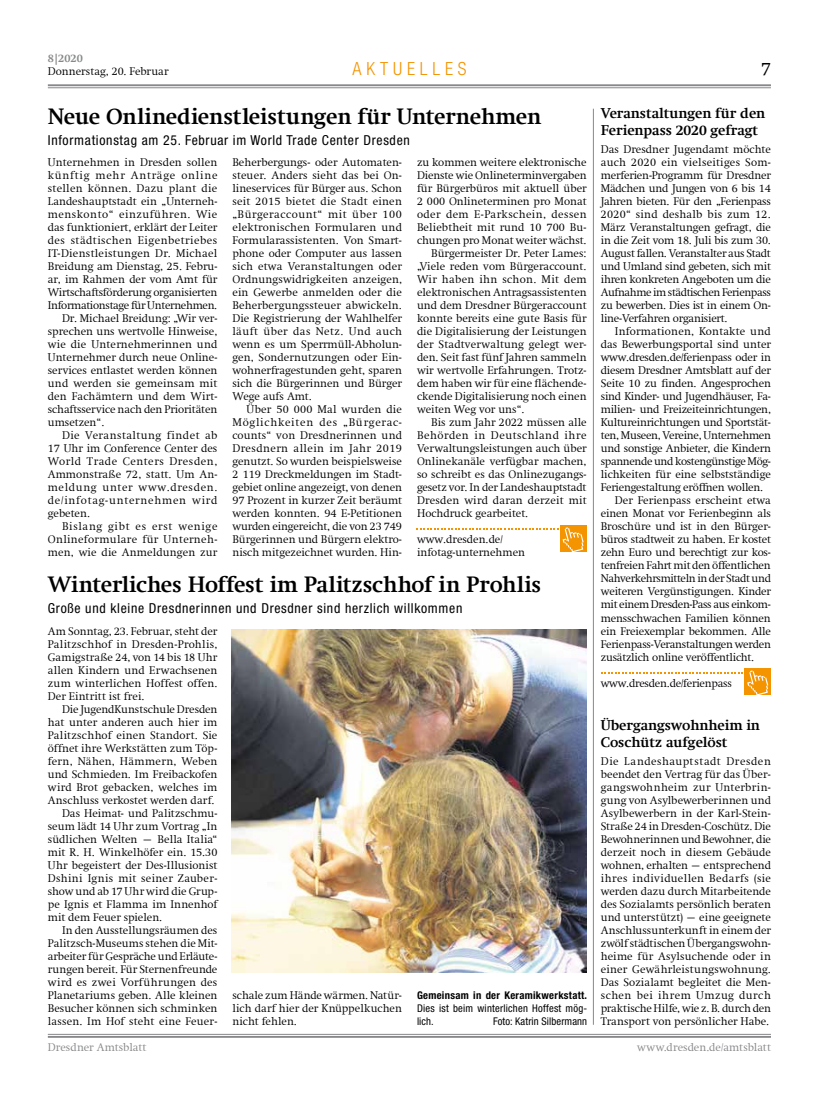
<style>
.page{position:relative;width:833px;height:1117px;background:#fff}
.page>*{position:absolute;margin:0;border:0;box-sizing:border-box;transform-origin:0 0}
.Über-3spaltig{font:700 22.5px "Swift Com";letter-spacing:-.005em;color:#000}
.t1{font:300 18.75px "Swift Com";color:#000}
.t2{font:300 condensed 18.12px "Helvetica Neue";letter-spacing:.265em;color:#f39400}
.Über-1spaltig{font:700 14.38px/16.9px "Swift Com";letter-spacing:-.005em;color:#000}
.Unterüber{font:condensed 13.75px "Helvetica Neue";letter-spacing:.05em;color:#000}
.Fliesstext_Einzug{font:300 11.25px/13px "Swift Com";color:#000;text-align:justify}
.Fliesstext{font:300 11.25px/13px "Swift Com";letter-spacing:-.015em;color:#000;text-align:justify}
.t3{font:300 11.25px "Swift Com";letter-spacing:.005em;color:#87888a}
.t4{font:700 11.25px "Swift Com";color:#87888a}
.Bildunterschrift{font:condensed 10.62px/13px "Helvetica Neue";letter-spacing:.02em;color:#000;text-align:justify}
.s1{font-weight:700}
</style>
<div class="page">
<hr style="left:48px;top:87px;width:723px;height:1px;background:#87888a">
<hr style="left:48px;top:84px;width:723px;height:2px;background:#87888a">
<hr style="left:48px;top:1033px;width:723px;height:1px;background:#87888a">
<hr style="left:48px;top:1035px;width:723px;height:2px;background:#87888a">
<img style="left:232px;top:629px;width:354px;height:343px">
<div style="left:745px;top:668px;width:26px;height:26px;background:#f39400"></div>
<svg style="left:601px;top:670px;width:167px;height:25px"></svg>
<div style="left:560px;top:525px;width:26px;height:26px;background:#f39400"></div>
<svg style="left:416px;top:527px;width:167px;height:25px"></svg>
<hr style="left:593px;top:109px;width:1px;height:915px;background:#87888a">
<p class="t4" style="left:48px;top:52px;width:36px">8|2020</p>
<p class="Fliesstext" style="left:48px;top:65px;width:122px">Donnerstag, 20. Februar</p>
<h3 class="t2" style="left:352px;top:58px;width:116px">AKTUELLES</h3>
<h2 class="t1" style="left:761px;top:58px;width:12px">7</h2>
<p class="Über-3spaltig" style="left:48px;top:103px;width:495px">Neue Onlinedienstleistungen für Unternehmen</p>
<p class="Unterüber" style="left:48px;top:132px;width:363px">Informationstag am 25. Februar im World Trade Center Dresden</p>
<p class="Fliesstext" style="left:48px;top:156px;width:171px">Unternehmen in Dresden sollen künftig mehr Anträge online stellen können. Dazu plant die Landeshauptstadt ein „Unterneh&shy;menskonto“ einzuführen. Wie das funktioniert, erklärt der Leiter des städtischen Eigenbetriebes IT-Dienstleistungen Dr. Michael Breidung am Dienstag, 25. Febru&shy;ar, im Rahmen der vom Amt für Wirtschaftsförderung organisierten Informationstage für Unternehmen.</p>
<p class="Fliesstext_Einzug" style="left:48px;top:312px;width:171px;text-indent:14px">Dr. Michael Breidung: „Wir ver&shy;sprechen uns wertvolle Hinweise, wie die Unternehmerinnen und Unternehmer durch neue Online&shy;services entlastet werden können und werden sie gemeinsam mit den Fachämtern und dem Wirt&shy;schaftsservice nach den Prioritäten umsetzen“.</p>
<p class="Fliesstext_Einzug" style="left:48px;top:429px;width:171px;text-indent:14px">Die Veranstaltung findet ab 17 Uhr im Conference Center des World Trade Centers Dresden, Ammonstraße 72, statt. Um An&shy;meldung unter www.dresden. de/infotag-unternehmen wird gebeten.</p>
<p class="Fliesstext_Einzug" style="left:48px;top:520px;width:171px;text-indent:14px">Bislang gibt es erst wenige Onlineformulare für Unterneh&shy;men, wie die Anmeldungen zur</p>
<p class="Fliesstext_Einzug" style="left:232px;top:156px;width:171px">Beherbergungs- oder Automaten&shy;steuer. Anders sieht das bei On&shy;lineservices für Bürger aus. Schon seit 2015 bietet die Stadt einen „Bürgeraccount“ mit über 100 elektronischen Formularen und Formularassistenten. Von Smart&shy;phone oder Computer aus lassen sich etwa Veranstaltungen oder Ordnungswidrigkeiten anzeigen, ein Gewerbe anmelden oder die Beherbergungssteuer abwickeln.<br>Die Registrierung der Wahlhelfer läuft über das Netz. Und auch wenn es um Sperrmüll-Abholun&shy;gen, Sondernutzungen oder Ein&shy;wohnerfragestunden geht, sparen sich die Bürgerinnen und Bürger Wege aufs Amt.</p>
<p class="Fliesstext_Einzug" style="left:232px;top:403px;width:171px;text-indent:14px">Über 50 000 Mal wurden die Möglichkeiten des „Bürgerac&shy;counts“ von Dresdnerinnen und Dresdnern allein im Jahr 2019 genutzt. So wurden beispielsweise 2 119 Dreckmeldungen im Stadt&shy;gebiet online angezeigt, von denen 97 Prozent in kurzer Zeit beräumt werden konnten. 94 E-Petitionen wurden eingereicht, die von 23 749<br>Bürgerinnen und Bürgern elektro&shy;nisch mitgezeichnet wurden. Hin-</p>
<p class="Fliesstext_Einzug" style="left:417px;top:156px;width:171px">zu kommen weitere elektronische Dienste wie Onlineterminvergaben für Bürgerbüros mit aktuell über 2 000 Onlineterminen pro Monat oder dem E-Parkschein, dessen Beliebtheit mit rund 10 700 Bu&shy;chungen pro Monat weiter wächst.</p>
<p class="Fliesstext_Einzug" style="left:417px;top:247px;width:171px;text-indent:14px">Bürgermeister Dr. Peter Lames: „Viele reden vom Bürgeraccount.<br>Wir haben ihn schon. Mit dem elektronischen Antragsassistenten und dem Dresdner Bürgeraccount konnte bereits eine gute Basis für die Digitalisierung der Leistungen der Stadtverwaltung gelegt wer&shy;den. Seit fast fünf Jahren sammeln wir wertvolle Erfahrungen. Trotz&shy;dem haben wir für eine flächende&shy;ckende Digitalisierung noch einen weiten Weg vor uns“.</p>
<p class="Fliesstext_Einzug" style="left:417px;top:416px;width:171px;text-indent:14px">Bis zum Jahr 2022 müssen alle Behörden in Deutschland ihre Verwaltungsleistungen auch über Onlinekanäle verfügbar machen, so schreibt es das Onlinezugangs&shy;gesetz vor. In der Landeshauptstadt Dresden wird daran derzeit mit Hochdruck gearbeitet.</p>
<p class="Fliesstext" style="left:417px;top:533px;width:87px">www.dresden.de/</p>
<p class="Fliesstext" style="left:417px;top:546px;width:110px">infotag-unternehmen</p>
<p class="Über-3spaltig" style="left:48px;top:571px;width:495px">Winterliches Hoffest im Palitzschhof in Prohlis</p>
<p class="Unterüber" style="left:48px;top:600px;width:416px">Große und kleine Dresdnerinnen und Dresdner sind herzlich willkommen</p>
<p class="Fliesstext" style="left:48px;top:624px;width:171px">Am Sonntag, 23. Februar, steht der Palitzschhof in Dresden-Prohlis, Gamigstraße 24, von 14 bis 18 Uhr allen Kindern und Erwachsenen zum winterlichen Hoffest offen.<br>Der Eintritt ist frei.</p>
<p class="Fliesstext_Einzug" style="left:48px;top:702px;width:171px;text-indent:14px">Die JugendKunstschule Dresden hat unter anderen auch hier im Palitzschhof einen Standort. Sie öffnet ihre Werkstätten zum Töp&shy;fern, Nähen, Hämmern, Weben und Schmieden. Im Freibackofen wird Brot gebacken, welches im Anschluss verkostet werden darf.</p>
<p class="Fliesstext_Einzug" style="left:48px;top:806px;width:171px;text-indent:14px">Das Heimat- und Palitzschmu&shy;seum lädt 14 Uhr zum Vortrag „In südlichen Welten – Bella Italia“ mit R. H. Winkelhöfer ein. 15.30<br>Uhr begeistert der Des-Illusionist Dshini Ignis mit seiner Zauber&shy;show und ab 17 Uhr wird die Grup&shy;pe Ignis et Flamma im Innenhof mit dem Feuer spielen.</p>
<p class="Fliesstext_Einzug" style="left:48px;top:923px;width:171px;text-indent:14px">In den Ausstellungsräumen des Palitzsch-Museums stehen die Mit&shy;arbeiter für Gespräche und Erläute&shy;rungen bereit. Für Sternenfreunde wird es zwei Vorführungen des Planetariums geben. Alle kleinen Besucher können sich schminken lassen. Im Hof steht eine Feuer-</p>
<p class="Fliesstext_Einzug" style="left:232px;top:988px;width:171px">schale zum Hände wärmen. Natür&shy;lich darf hier der Knüppelkuchen nicht fehlen.</p>
<p class="Bildunterschrift" style="left:417px;top:988px;width:172px"><span class="s1">Gemeinsam in der Keramikwerkstatt.<br></span>Dies ist beim winterlichen Hoffest mög&shy;lich.</p>
<p class="Bildunterschrift" style="left:493px;top:1014px;width:96px">Foto: Katrin Silbermann</p>
<p class="Über-1spaltig" style="left:601px;top:105px;width:166px">Veranstaltungen für den<br>Ferienpass 2020 gefragt</p>
<p class="Fliesstext" style="left:601px;top:143px;width:172px">Das Dresdner Jugendamt möchte auch 2020 ein vielseitiges Som&shy;merferien-Programm für Dresdner Mädchen und Jungen von 6 bis 14<br>Jahren bieten. Für den „Ferienpass 2020“ sind deshalb bis zum 12.<br>März Veranstaltungen gefragt, die in die Zeit vom 18. Juli bis zum 30.<br>August fallen. Veranstalter aus Stadt und Umland sind gebeten, sich mit ihren konkreten Angeboten um die Aufnahme im städtischen Ferienpass zu bewerben. Dies ist in einem On&shy;line-Verfahren organisiert.</p>
<p class="Fliesstext_Einzug" style="left:601px;top:325px;width:172px;text-indent:14px">Informationen, Kontakte und das Bewerbungsportal sind unter www.dresden.de/ferienpass oder in diesem Dresdner Amtsblatt auf der Seite 10 zu finden. Angesprochen sind Kinder- und Jugendhäuser, Fa&shy;milien- und Freizeiteinrichtungen, Kultureinrichtungen und Sportstät&shy;ten, Museen, Vereine, Unternehmen und sonstige Anbieter, die Kindern spannende und kostengünstige Mög&shy;lichkeiten für eine selbstständige Feriengestaltung eröffnen wollen.</p>
<p class="Fliesstext_Einzug" style="left:601px;top:494px;width:172px;text-indent:14px">Der Ferienpass erscheint etwa einen Monat vor Ferienbeginn als Broschüre und ist in den Bürger&shy;büros stadtweit zu haben. Er kostet zehn Euro und berechtigt zur kos&shy;tenfreien Fahrt mit den öffentlichen Nahverkehrsmitteln in der Stadt und weiteren Vergünstigungen. Kinder mit einem Dresden-Pass aus einkom&shy;mensschwachen Familien können ein Freiexemplar bekommen. Alle Ferienpass-Veranstaltungen werden zusätzlich online veröffentlicht.</p>
<p class="Fliesstext" style="left:601px;top:676px;width:133px">www.dresden.de/ferienpass</p>
<p class="Über-1spaltig" style="left:601px;top:716px;width:161px">Übergangswohnheim in<br>Coschütz aufgelöst</p>
<p class="Fliesstext" style="left:601px;top:754px;width:172px">Die Landeshauptstadt Dresden beendet den Vertrag für das Über&shy;gangswohnheim zur Unterbrin&shy;gung von Asylbewerberinnen und Asylbewerbern in der Karl-Stein-Straße 24 in Dresden-Coschütz. Die Bewohnerinnen und Bewohner, die derzeit noch in diesem Gebäude wohnen, erhalten – entsprechend ihres individuellen Bedarfs (sie werden dazu durch Mitarbeitende des Sozialamts persönlich beraten und unterstützt) – eine geeignete Anschlussunterkunft in einem der zwölf städtischen Übergangswohn&shy;heime für Asylsuchende oder in einer Gewährleistungswohnung.<br>Das Sozialamt begleitet die Men&shy;schen bei ihrem Umzug durch praktische Hilfe, wie z. B. durch den Transport von persönlicher Habe.</p>
<p class="t3" style="left:48px;top:1040px;width:100px">Dresdner Amtsblatt</p>
<p class="t3" style="left:637px;top:1040px;width:135px">www.dresden.de/amtsblatt</p>
</div>
